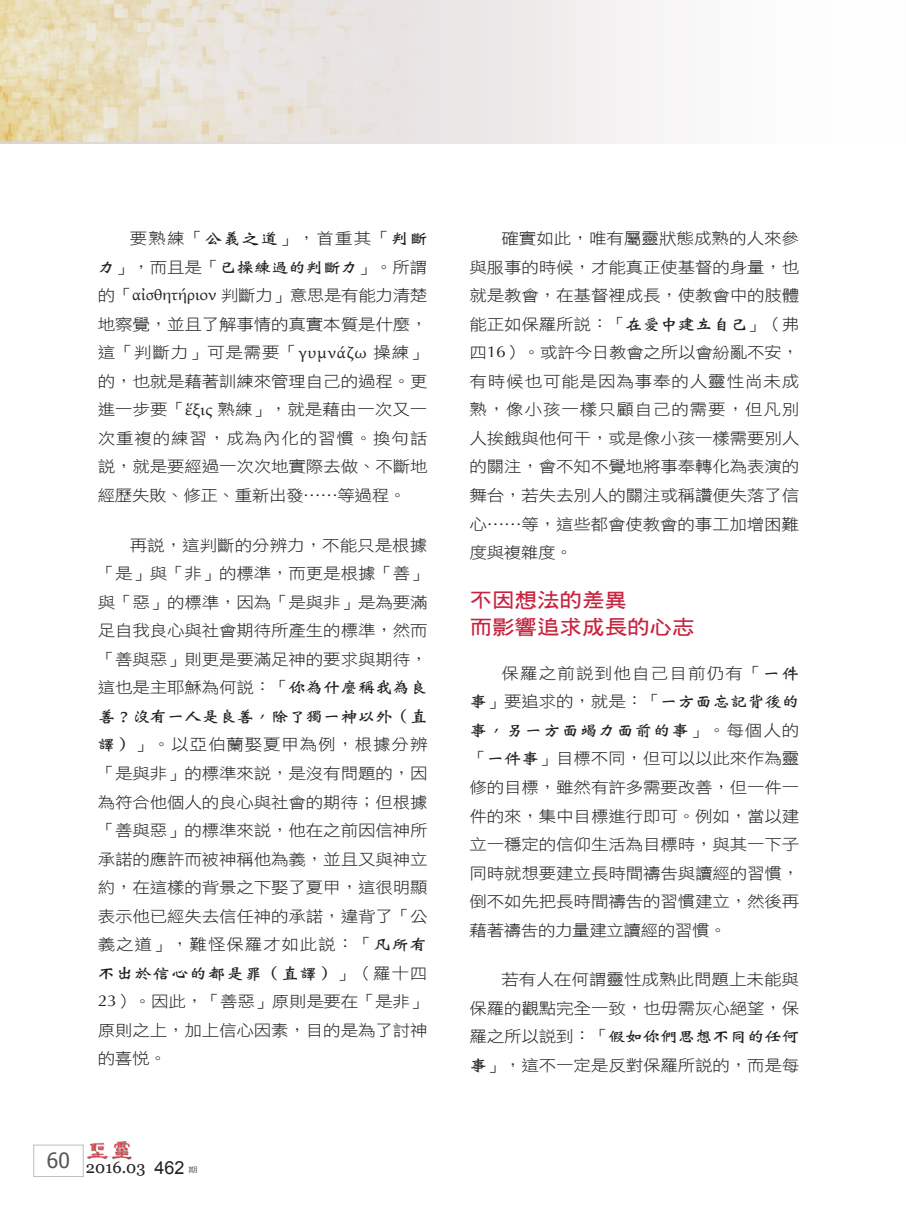
<style>
.page{position:relative;width:906px;height:1217px;background:#fff}
.page>*{position:absolute;margin:0;border:0;box-sizing:border-box;transform-origin:0 0}
.大標{font:20.25px/27px "DF Hei W7 WIN BF";color:#c8233f;scale:1.11 1}
.t1{font:16.5px "Georgia";color:#231f20}
.t2{font:15.75px/28.5px "DF Hei W3 WIN BF";letter-spacing:-.01em;color:#231f20;text-align:justify;scale:1.11 1}
.t3{font:7.5px "DF Hei W5 WIN BF";color:#57585a;scale:1.25 1}
.s1{font-family:"DF Wei Bei W7 WIN BF"}
.s2{font-family:"Gentium"}
.s3{font-family:"Optima"}
.s4{font-family:"Arial";font-size:18px}
</style>
<div class="page">
<div style="left:33px;top:1144px;width:50px;height:32px;border:1px solid #bcbdc0"></div>
<img style="left:87px;top:1141px;width:44px;height:17px">
<div style="left:1px;top:0;width:904px;height:143px;background:linear-gradient(to bottom,#f7f6f6,#f7f6f6)"></div>
<img style="left:0;top:0;width:501px;height:142px">
<p class="t2" style="left:98px;top:224px;width:298px;text-indent:32px">要熟練「<span class="s1">公義之道</span>」，首重其「<span class="s1">判斷力</span>」，而且是「<span class="s1">已操練過的判斷力</span>」。所謂的「<span class="s2">αἰσθητήριον</span> 判斷力」意思是有能力清楚地察覺，並且了解事情的真實本質是什麼，這「判斷力」可是需要「<span class="s2">γυμνάζω</span> 操練」的，也就是藉著訓練來管理自己的過程。更進一步要「<span class="s2">ἕξις</span> 熟練」，就是藉由一次又一次重複的練習，成為內化的習慣。換句話說，就是要經過一次次地實際去做、不斷地經歷失敗、修正、重新出發……等過程。</p>
<p class="t2" style="left:98px;top:530px;width:298px;text-indent:32px">再說，這判斷的分辨力，不能只是根據「是」與「非」的標準，而更是根據「善」與「惡」的標準，因為「是與非」是為要滿足自我良心與社會期待所產生的標準，然而「善與惡」則更是要滿足神的要求與期待，這也是主耶穌為何說：「<span class="s1">你為什麼稱我為良善？沒有一人是良善，除了獨一神以外（直譯）</span>」。以亞伯蘭娶夏甲為例，根據分辨「是與非」的標準來說，是沒有問題的，因為符合他個人的良心與社會的期待；但根據「善與惡」的標準來說，他在之前因信神所承諾的應許而被神稱他為義，並且又與神立約，在這樣的背景之下娶了夏甲，這很明顯表示他已經失去信任神的承諾，違背了「公義之道」，難怪保羅才如此說：「<span class="s1">凡所有不出於信心的都是罪（直譯）</span>」（羅十四<span class="s3">23</span>）。因此，「善惡」原則是要在「是非」原則之上，加上信心因素，目的是為了討神的喜悅。</p>
<p class="t1" style="left:47px;top:1156px;width:139px"><sup>60</sup> 2016.03 <span class="s4">462</span></p>
<p class="t3" style="left:188px;top:1165px;width:9px">期</p>
<p class="t2" style="left:469px;top:224px;width:298px;text-indent:32px">確實如此，唯有屬靈狀態成熟的人來參與服事的時候，才能真正使基督的身量，也就是教會，在基督裡成長，使教會中的肢體能正如保羅所說：「<span class="s1">在愛中建立自己</span>」（弗四<span class="s3">16</span>）。或許今日教會之所以會紛亂不安，有時候也可能是因為事奉的人靈性尚未成熟，像小孩一樣只顧自己的需要，但凡別人挨餓與他何干，或是像小孩一樣需要別人的關注，會不知不覺地將事奉轉化為表演的舞台，若失去別人的關注或稱讚便失落了信心……等，這些都會使教會的事工加增困難度與複雜度。</p>
<p class="大標" style="left:469px;top:586px;width:204px">不因想法的差異<br>而影響追求成長的心志</p>
<p class="t2" style="left:469px;top:658px;width:298px;text-indent:32px">保羅之前說到他自己目前仍有「<span class="s1">一件事</span>」要追求的，就是：「<span class="s1">一方面忘記背後的事，另一方面竭力面前的事</span>」。每個人的「<span class="s1">一件事</span>」目標不同，但可以以此來作為靈修的目標，雖然有許多需要改善，但一件一件的來，集中目標進行即可。例如，當以建立一穩定的信仰生活為目標時，與其一下子同時就想要建立長時間禱告與讀經的習慣，倒不如先把長時間禱告的習慣建立，然後再藉著禱告的力量建立讀經的習慣。</p>
<p class="t2" style="left:469px;top:965px;width:298px;text-indent:32px">若有人在何謂靈性成熟此問題上未能與保羅的觀點完全一致，也毋需灰心絕望，保羅之所以說到：「<span class="s1">假如你們思想不同的任何事</span>」，這不一定是反對保羅所說的，而是每</p>
</div>
